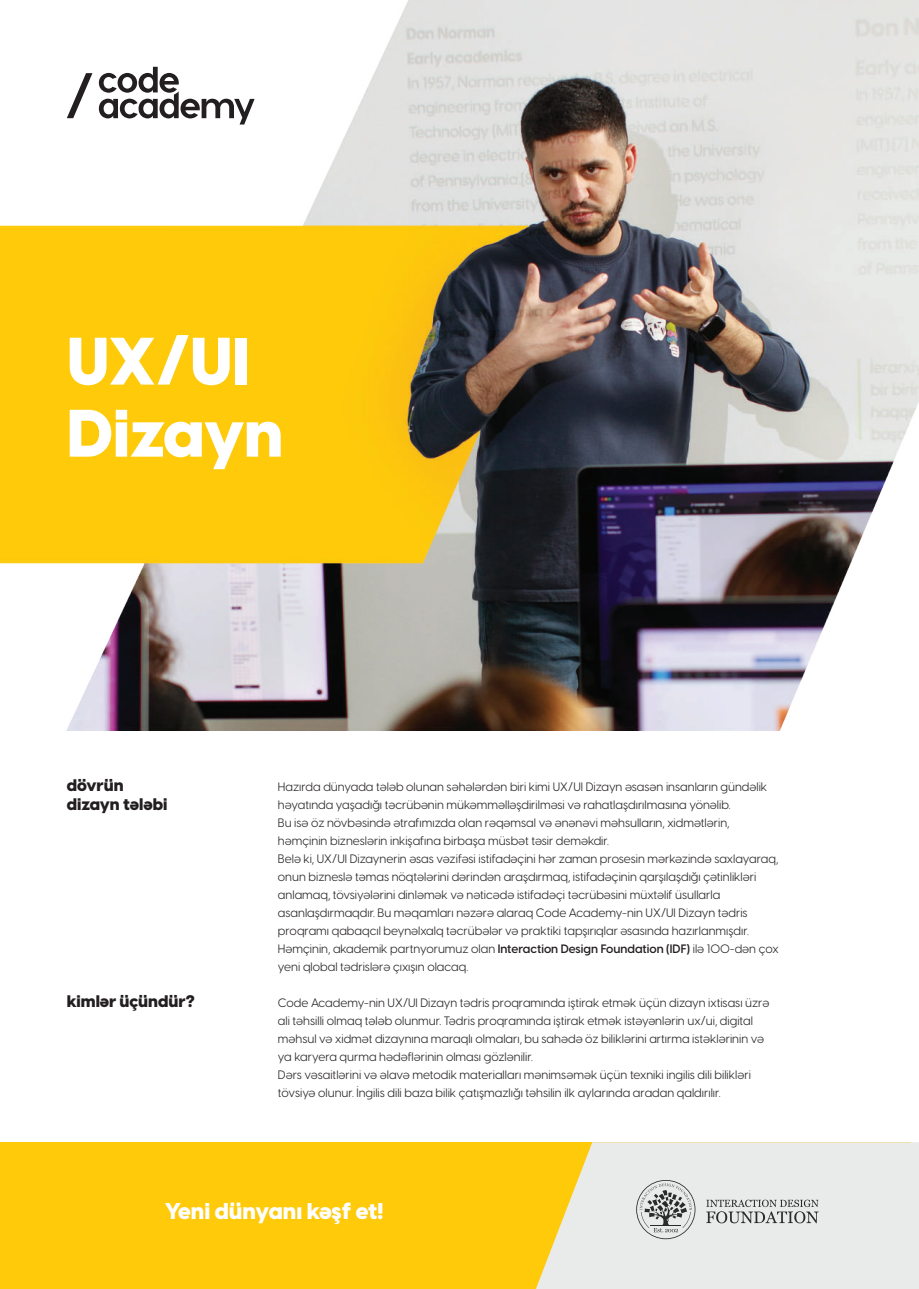
<style>
.page{position:relative;width:919px;height:1289px;background:#fff}
.page>*{position:absolute;margin:0;border:0;box-sizing:border-box;transform-origin:0 0}
.t1{font:800 66px/72px "Visby CF";color:#fff}
.t2{font:800 22.5px "Visby CF";color:#fff}
.t3{font:800 16.5px/19.8px "Visby CF";color:#231f20}
.t4{font:12px/18px "Visby CF";color:#231f20}
.s1{font-weight:600}
</style>
<div class="page">
<img style="left:0;top:0;width:918px;height:731px">
<div style="left:0;top:1142px;width:910px;height:146px;background:#feca0a"></div>
<svg style="left:536px;top:1142px;width:382px;height:146px;background:#eae7d6"></svg>
<svg style="left:99px;top:67px;width:155px;height:57px"></svg>
<svg style="left:67px;top:73px;width:25px;height:45px"></svg>
<svg style="left:706px;top:1199px;width:112px;height:24px;background:#babbbb"></svg>
<svg style="left:636px;top:1179px;width:59px;height:60px;background:#c0c1c1"></svg>
<h1 class="t1" style="left:67px;top:326px;width:218px">UX/UI<br>Dizayn</h1>
<h3 class="t3" style="left:67px;top:775px;width:102px">dövrün dizayn tələbi</h3>
<h3 class="t3" style="left:67px;top:991px;width:129px">kimlər üçündür?</h3>
<p class="t4" style="left:278px;top:777px;width:502px">Hazırda dünyada tələb olunan səhələrdən biri kimi UX/UI Dizayn əsasən insanların gündəlik həyatında yaşadığı təcrübənin mükəmməlləşdirilməsi və rahatlaşdırılmasına yönəlib.<br>Bu isə öz növbəsində ətrafımızda olan rəqəmsal və ənənəvi məhsulların, xidmətlərin, həmçinin bizneslərin inkişafına birbaşa müsbət təsir deməkdir.<br>Belə ki, UX/UI Dizaynerin əsas vəzifəsi istifadəçini hər zaman prosesin mərkəzində saxlayaraq, onun bizneslə təmas nöqtələrini dərindən araşdırmaq, istifadəçinin qarşılaşdığı çətinlikləri anlamaq, tövsiyələrini dinləmək və nəticədə istifadəçi təcrübəsini müxtəlif üsullarla asanlaşdırmaqdır. Bu məqamları nəzərə alaraq Code Academy-nin UX/UI Dizayn tədris proqramı qabaqcıl beynəlxalq təcrübələr və praktiki tapşırıqlar əsasında hazırlanmışdır.<br>Həmçinin, akademik partnyorumuz olan <span class="s1">Interaction Design Foundation (IDF)</span> ilə 100-dən çox yeni qlobal tədrislərə çıxışın olacaq.</p>
<p class="t4" style="left:278px;top:993px;width:493px">Code Academy-nin UX/UI Dizayn tədris proqramında iştirak etmək üçün dizayn ixtisası üzrə ali təhsilli olmaq tələb olunmur. Tədris proqramında iştirak etmək istəyənlərin ux/ui, digital məhsul və xidmət dizaynına maraqlı olmaları, bu sahədə öz biliklərini artırma istəklərinin və ya karyera qurma hədəflərinin olması gözlənilir.<br>Dərs vəsaitlərini və əlavə metodik materialları mənimsəmək üçün texniki ingilis dili bilikləri tövsiyə olunur. İngilis dili baza bilik çatışmazlığı təhsilin ilk aylarında aradan qaldırılır.</p>
<h2 class="t2" style="left:165px;top:1196px;width:220px">Yeni dünyanı kəşf et!</h2>
</div>
